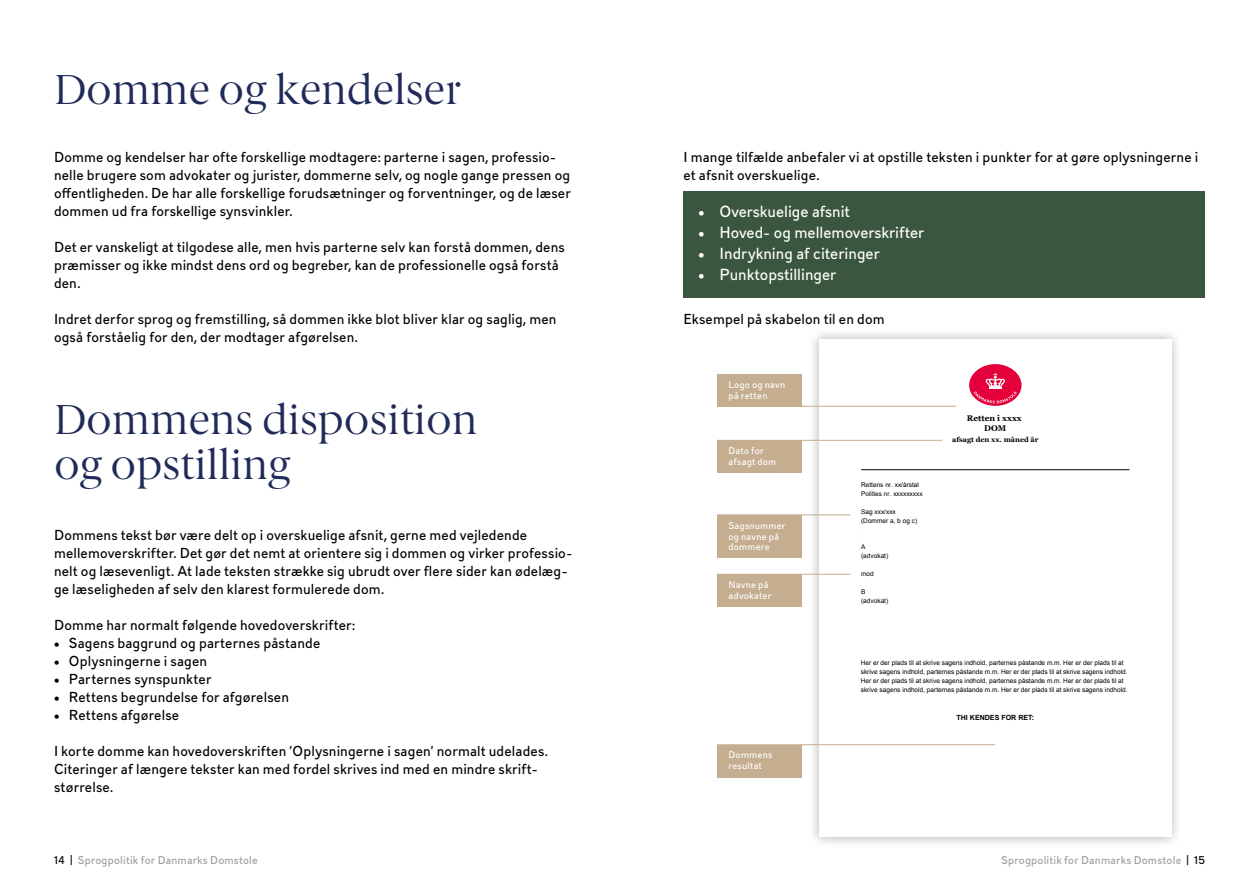
<style>
.page{position:relative;width:1259px;height:893px;background:#fff}
.page>*{position:absolute;margin:0;border:0;box-sizing:border-box;transform-origin:0 0}
.t1{font:42px/45px "Berlingske Serif";color:#212b59}
.t2{font:15px "DS737";color:#fff}
.t3{font:13.5px/18px "DS737";letter-spacing:.01em;color:#000}
.t4{font:10.5px "DS737";letter-spacing:.02em;color:#9d9d9c}
.t5{font:9.15px/10.5px "DS737";letter-spacing:.025em;color:#fff}
.t6{font:700 8.25px/10.6px "Georgia";color:#000;text-align:center}
.t7{font:700 7.05px "Georgia";color:#000}
.t8{font:700 7.05px "Arial";color:#000}
.t9{font:6.45px/8.9px "Arial";color:#000}
.s1{color:#000}
</style>
<div class="page">
<div style="left:683px;top:192px;width:522px;height:106px;background:#3b563e"></div>
<div style="left:717px;top:374px;width:85px;height:32px;background:#c5ad90"></div>
<div style="left:717px;top:440px;width:85px;height:32px;background:#c5ad90"></div>
<div style="left:717px;top:515px;width:85px;height:43px;background:#c5ad90"></div>
<div style="left:717px;top:574px;width:85px;height:32px;background:#c5ad90"></div>
<div style="left:717px;top:745px;width:85px;height:32px;background:#c5ad90"></div>
<div style="left:807px;top:327px;width:375px;height:522px;background:#000;opacity:.3"></div>
<div style="left:819px;top:339px;width:352px;height:498px;background:#fff"></div>
<div style="left:969px;top:364px;width:52px;height:42px;background:#e4003a;border-radius:50%"></div>
<svg style="left:973px;top:373px;width:44px;height:30px"></svg>
<hr style="left:861px;top:469px;width:268px;height:1px;background:#000">
<hr style="left:717px;top:406px;width:239px;height:1px;background:#c5ad90">
<hr style="left:717px;top:440px;width:225px;height:1px;background:#c5ad90">
<hr style="left:717px;top:574px;width:133px;height:1px;background:#c5ad90">
<hr style="left:717px;top:744px;width:278px;height:1px;background:#c5ad90">
<hr style="left:717px;top:515px;width:133px;height:1px;background:#c5ad90">
<h2 class="t1" style="left:54px;top:66px;width:408px">Domme og kendelser</h2>
<p class="t3" style="left:54px;top:147px;width:518px">Domme og kendelser har ofte forskellige modtagere: parterne i sagen, professio&shy;nelle brugere som advokater og jurister, dommerne selv, og nogle gange pressen og offentligheden. De har alle forskellige forudsætninger og forventninger, og de læser dommen ud fra forskellige synsvinkler.</p>
<p class="t3" style="left:54px;top:237px;width:512px">Det er vanskeligt at tilgodese alle, men hvis parterne selv kan forstå dommen, dens præmisser og ikke mindst dens ord og begreber, kan de professionelle også forstå den.</p>
<p class="t3" style="left:54px;top:309px;width:504px">Indret derfor sprog og fremstilling, så dommen ikke blot bliver klar og saglig, men også forståelig for den, der modtager afgørelsen.</p>
<h2 class="t1" style="left:54px;top:396px;width:425px">Dommens disposition og opstilling</h2>
<p class="t3" style="left:54px;top:525px;width:520px">Dommens tekst bør være delt op i overskuelige afsnit, gerne med vejledende mellemoverskrifter. Det gør det nemt at orientere sig i dommen og virker professio&shy;nelt og læsevenligt. At lade teksten strække sig ubrudt over flere sider kan ødelæg&shy;ge læseligheden af selv den klarest formulerede dom.</p>
<p class="t3" style="left:54px;top:615px;width:303px">Domme har normalt følgende hovedoverskrifter:</p>
<p class="t3" style="left:54px;top:633px;width:268px">• Sagens baggrund og parternes påstande</p>
<p class="t3" style="left:54px;top:651px;width:155px">• Oplysningerne i sagen</p>
<p class="t3" style="left:54px;top:669px;width:159px">• Parternes synspunkter</p>
<p class="t3" style="left:54px;top:687px;width:236px">• Rettens begrundelse for afgørelsen</p>
<p class="t3" style="left:54px;top:705px;width:127px">• Rettens afgørelse</p>
<p class="t3" style="left:54px;top:741px;width:495px">I korte domme kan hovedoverskriften ’Oplysningerne i sagen’ normalt udelades.<br>Citeringer af længere tekster kan med fordel skrives ind med en mindre skrift&shy;størrelse.</p>
<p class="t3" style="left:683px;top:147px;width:516px">I mange tilfælde anbefaler vi at opstille teksten i punkter for at gøre oplysningerne i et afsnit overskuelige.</p>
<p class="t2" style="left:698px;top:199px;width:153px">• Overskuelige afsnit</p>
<p class="t2" style="left:698px;top:220px;width:227px">• Hoved- og mellemoverskrifter</p>
<p class="t2" style="left:698px;top:241px;width:183px">• Indrykning af citeringer</p>
<p class="t2" style="left:698px;top:262px;width:139px">• Punktopstillinger</p>
<p class="t3" style="left:683px;top:309px;width:203px">Eksempel på skabelon til en dom</p>
<p class="t5" style="left:728px;top:379px;width:58px">Logo og navn på retten</p>
<p class="t5" style="left:728px;top:445px;width:49px">Dato for afsagt dom</p>
<p class="t5" style="left:728px;top:520px;width:59px">Sagsnummer og navne på dommere</p>
<p class="t5" style="left:728px;top:579px;width:44px">Navne på advokater</p>
<p class="t5" style="left:728px;top:748px;width:45px">Dommens resultat</p>
<p class="t6" style="left:966px;top:409px;width:56px">Retten i xxxx<br>DOM</p>
<p class="t6" style="left:966px;top:412px;width:56px">Retten i xxxx<br>DOM</p>
<p class="t9" style="left:861px;top:480px;width:63px">Rettens nr. xx/årstal<br>Polities nr. xxxxxxxxx</p>
<p class="t9" style="left:861px;top:507px;width:64px">Anklagemyndigheden mod</p>
<p class="t9" style="left:861px;top:484px;width:63px">Rettens nr. xx/årstal<br>Polities nr. xxxxxxxxx</p>
<p class="t9" style="left:861px;top:510px;width:64px">Anklagemyndigheden mod</p>
<p class="t9" style="left:861px;top:507px;width:58px">Sag xxx/xxx (Dommer a, b og c)</p>
<p class="t9" style="left:861px;top:543px;width:29px">A (advokat)</p>
<p class="t9" style="left:861px;top:569px;width:14px">mod</p>
<p class="t9" style="left:861px;top:587px;width:29px">B (advokat)</p>
<p class="t7" style="left:952px;top:434px;width:88px">afsagt den xx. måned år</p>
<p class="t9" style="left:860px;top:658px;width:268px">Her er der plads til at skrive sagens indhold, parternes påstande m.m. Her er der plads til at skrive sagens indhold, parternes påstande m.m. Her er der plads til at skrive sagens indhold.<br>Her er der plads til at skrive sagens indhold, parternes påstande m.m. Her er der plads til at skrive sagens indhold, parternes påstande m.m. Her er der plads til at skrive sagens indhold.</p>
<p class="t8" style="left:956px;top:713px;width:79px">THI KENDES FOR RET:</p>
<p class="t4" style="left:54px;top:851px;width:205px"><span class="s1">14 |</span> Sprogpolitik for Danmarks Domstole</p>
<h3 class="t4" style="left:1001px;top:851px;width:205px">Sprogpolitik for Danmarks Domstole <span class="s1">| 15</span></h3>
</div>
